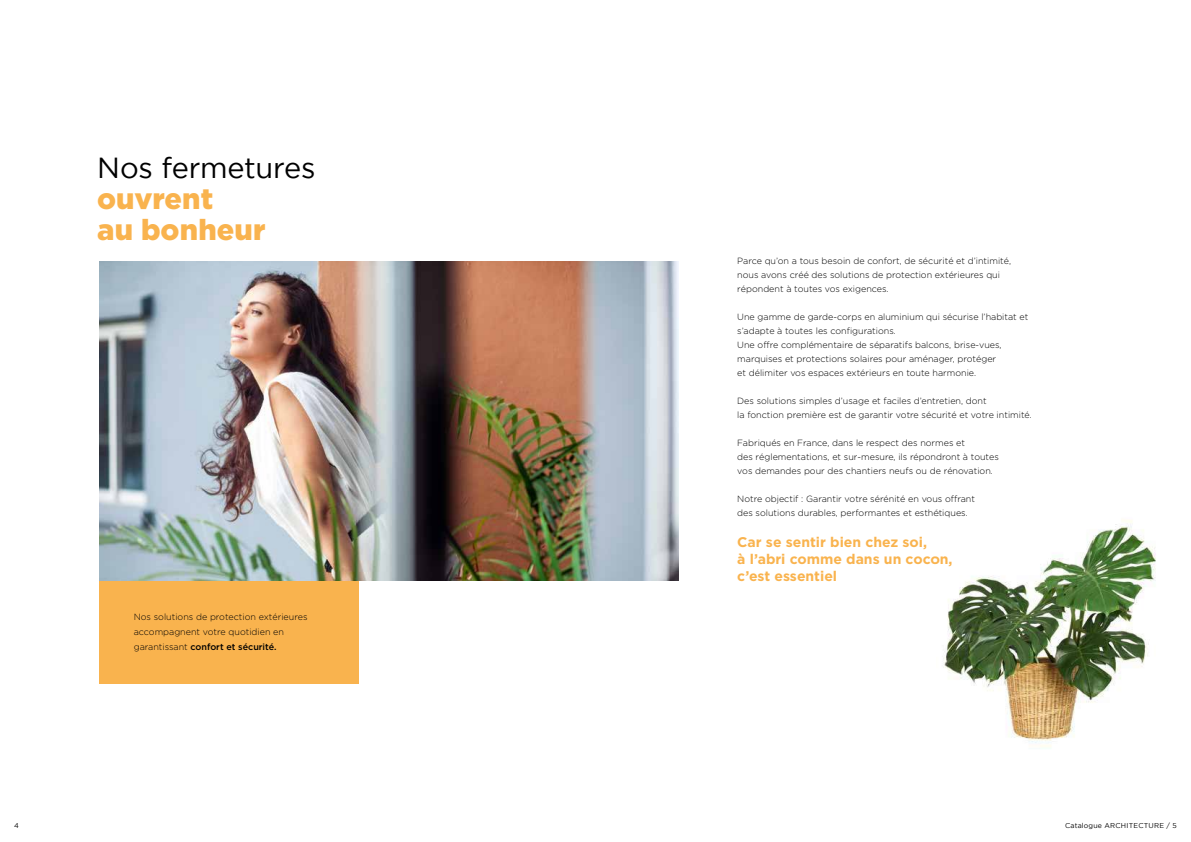
<style>
.page{position:relative;width:1191px;height:842px;background:#fff}
.page>*{position:absolute;margin:0;border:0;box-sizing:border-box;transform-origin:0 0}
.t1{font:900 29px/31px "Gotham";letter-spacing:.005em;color:#f9b34e}
.t2{font:29px "Gotham";letter-spacing:-.01em;color:#000}
.t3{font:700 14px/17px "Gotham";color:#f9b34e}
.t4{font:300 9px/14px "Gotham";color:#000}
.t5{font:7px "Gotham";letter-spacing:.035em;color:#000}
.s1{font-weight:500}
</style>
<div class="page">
<div style="left:99px;top:580px;width:260px;height:103px;background:#f9b34e"></div>
<img style="left:99px;top:262px;width:580px;height:318px">
<img style="left:943px;top:520px;width:213px;height:227px">
<h1 class="t2" style="left:97px;top:152px;width:220px">Nos fermetures</h1>
<h1 class="t1" style="left:97px;top:183px;width:170px">ouvrent<br>au bonheur</h1>
<p class="t4" style="left:134px;top:609px;width:175px;line-height:15px">Nos solutions de protection extérieures accompagnent votre quotidien en garantissant <span class="s1">confort et sécurité.</span></p>
<p class="t4" style="left:737px;top:254px;width:275px">Parce qu’on a tous besoin de confort, de sécurité et d’intimité, nous avons créé des solutions de protection extérieures qui répondent à toutes vos exigences.</p>
<p class="t4" style="left:737px;top:310px;width:293px">Une gamme de garde-corps en aluminium qui sécurise l’habitat et s’adapte à toutes les configurations.<br>Une offre complémentaire de séparatifs balcons, brise-vues, marquises et protections solaires pour aménager, protéger<br>et délimiter vos espaces extérieurs en toute harmonie.</p>
<p class="t4" style="left:737px;top:394px;width:296px">Des solutions simples d’usage et faciles d’entretien, dont<br>la fonction première est de garantir votre sécurité et votre intimité.</p>
<p class="t4" style="left:737px;top:436px;width:263px">Fabriqués en France, dans le respect des normes et<br>des réglementations, et sur-mesure, ils répondront à toutes vos demandes pour des chantiers neufs ou de rénovation.</p>
<p class="t4" style="left:737px;top:492px;width:239px">Notre objectif : Garantir votre sérénité en vous offrant des solutions durables, performantes et esthétiques.</p>
<h2 class="t3" style="left:737px;top:534px;width:217px">Car se sentir bien chez soi,<br>à l’abri comme dans un cocon, c’est essentiel</h2>
<p class="t5" style="left:14px;top:821px;width:6px">4</p>
<p class="t5" style="left:1065px;top:822px;width:113px">Catalogue ARCHITECTURE / 5</p>
</div>
